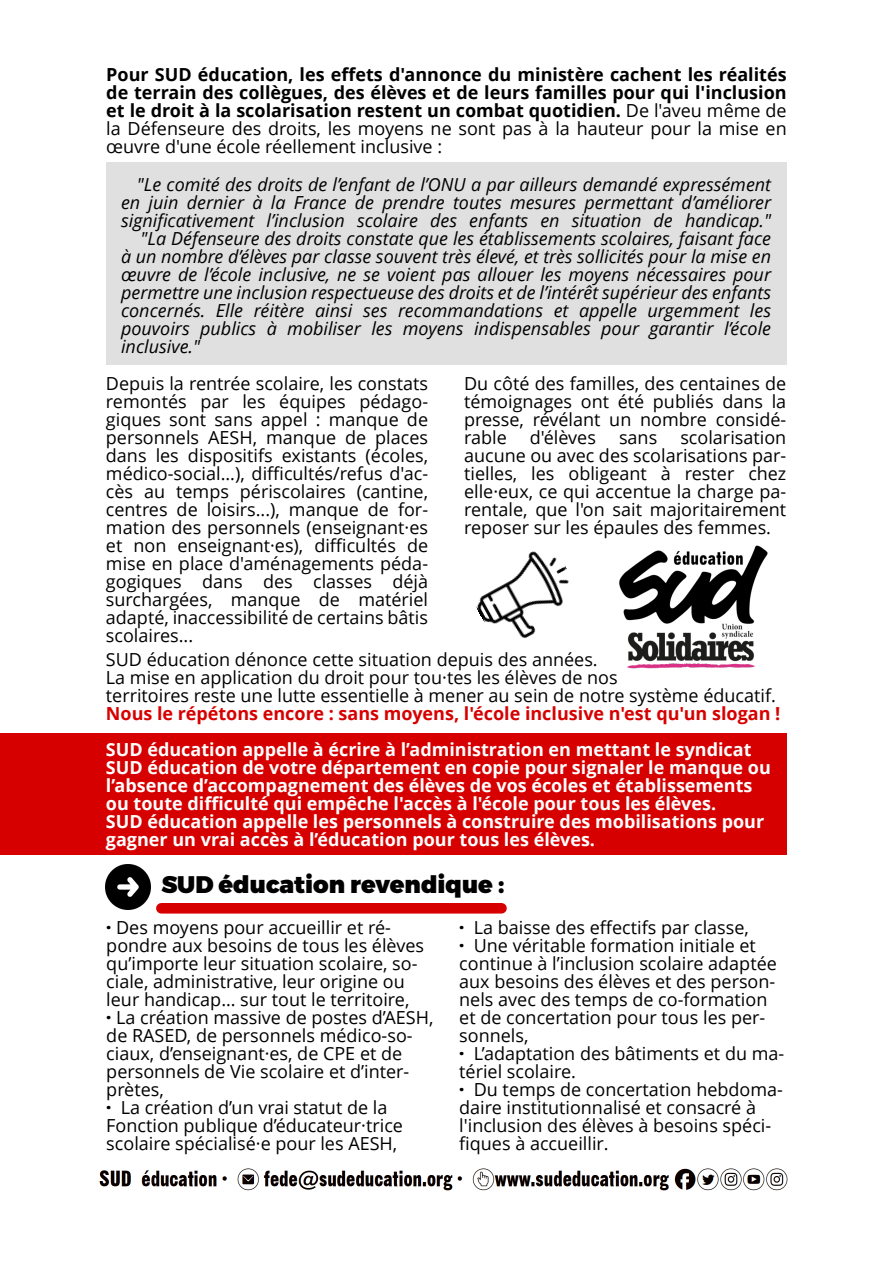
<style>
.page{position:relative;width:893px;height:1263px;background:#fff}
.page>*{position:absolute;margin:0;border:0;box-sizing:border-box;transform-origin:0 0}
.t1{font:900 24px "Montserrat";color:#000}
.t2{font:18px/18px "Open Sans";color:#000;text-align:justify}
.t3{font:italic 18px "Open Sans";color:#000}
.t4{font:700 18px/18px "Open Sans";color:#fff}
.t5{font:700 18px/18px "Open Sans";color:#000;text-align:justify}
.t6{font:700 18px "Open Sans";color:#d70000}
.s1{font-weight:400}
.s2{font-weight:800}
</style>
<div class="page">
<div style="left:106px;top:163px;width:681px;height:202px;background:#e0e0e0"></div>
<img style="left:99px;top:1168px;width:689px;height:23px">
<img style="left:619px;top:545px;width:149px;height:124px">
<img style="left:106px;top:864px;width:45px;height:45px">
<div style="left:161px;top:903px;width:340px;height:10px;background:#d70000"></div>
<div style="left:0;top:733px;width:787px;height:122px;background:#d70000"></div>
<img style="left:476px;top:551px;width:93px;height:88px">
<p class="t5" style="left:106px;top:68px;width:682px">Pour SUD éducation, les effets d'annonce du ministère cachent les réalités de terrain des collègues, des élèves et de leurs familles pour qui l'inclusion et le droit à la scolarisation restent un combat quotidien. <span class="s1">De l'aveu même de la Défenseure des droits, les moyens ne sont pas à la hauteur pour la mise en œuvre d'une école réellement inclusive :</span></p>
<p class="t3" style="left:137px;top:177px;width:636px">"Le comité des droits de l’enfant de l’ONU a par ailleurs demandé expressément</p>
<p class="t3" style="left:121px;top:195px;width:651px">en juin dernier à la France de prendre toutes mesures permettant d’améliorer</p>
<p class="t3" style="left:121px;top:213px;width:651px">significativement l’inclusion scolaire des enfants en situation de handicap."</p>
<p class="t3" style="left:141px;top:231px;width:632px">"La Défenseure des droits constate que les établissements scolaires, faisant face</p>
<p class="t3" style="left:121px;top:249px;width:651px">à un nombre d’élèves par classe souvent très élevé, et très sollicités pour la mise en</p>
<p class="t3" style="left:121px;top:267px;width:651px">œuvre de l’école inclusive, ne se voient pas allouer les moyens nécessaires pour</p>
<p class="t3" style="left:121px;top:285px;width:651px">permettre une inclusion respectueuse des droits et de l’intérêt supérieur des enfants</p>
<p class="t3" style="left:121px;top:303px;width:651px">concernés. Elle réitère ainsi ses recommandations et appelle urgemment les</p>
<p class="t3" style="left:121px;top:321px;width:651px">pouvoirs publics à mobiliser les moyens indispensables pour garantir l’école</p>
<p class="t3" style="left:121px;top:339px;width:80px">inclusive."</p>
<p class="t2" style="left:106px;top:376px;width:324px">Depuis la rentrée scolaire, les constats remontés par les équipes pédago&shy;giques sont sans appel : manque de personnels AESH, manque de places dans les dispositifs existants (écoles, médico-social...), difficultés/refus d'ac&shy;cès au temps périscolaires (cantine, centres de loisirs...), manque de for&shy;mation des personnels (enseignant·es et non enseignant·es), difficultés de mise en place d'aménagements péda&shy;gogiques dans des classes déjà surchargées, manque de matériel adapté, inaccessibilité de certains bâtis scolaires...</p>
<p class="t2" style="left:464px;top:376px;width:324px">Du côté des familles, des centaines de témoignages ont été publiés dans la presse, révélant un nombre considé&shy;rable</p>
<p class="t2" style="left:530px;top:430px;width:68px">d'élèves</p>
<p class="t2" style="left:619px;top:430px;width:40px">sans</p>
<p class="t2" style="left:464px;top:430px;width:324px;text-indent:216px">scolarisation aucune ou avec des scolarisations par&shy;tielles, les obligeant à rester chez elle·eux, ce qui accentue la charge pa&shy;rentale, que l'on sait majoritairement reposer sur les épaules des femmes.</p>
<p class="t2" style="left:106px;top:653px;width:671px;text-align:left">SUD éducation dénonce cette situation depuis des années.<br>La mise en application du droit pour tou·tes les élèves de nos<br>territoires reste une lutte essentielle à mener au sein de notre système éducatif.</p>
<p class="t6" style="left:106px;top:707px;width:676px">Nous le répétons encore : sans moyens, l'école inclusive n'est qu'un slogan !</p>
<p class="t4" style="left:106px;top:742px;width:666px">SUD éducation appelle à écrire à l’administration en mettant le syndicat SUD éducation de votre département en copie pour signaler le manque ou l’absence d’accompagnement des élèves de vos écoles et établissements ou toute difficulté qui empêche l'accès à l'école pour tous les élèves.<br>SUD éducation appelle les personnels à construire des mobilisations pour gagner un vrai accès à l’éducation pour tous les élèves.</p>
<h1 class="t1" style="left:161px;top:870px;width:345px">SUD éducation revendique :</h1>
<p class="t2" style="left:106px;top:920px;width:329px;text-align:left"><span class="s2">·</span> Des moyens pour accueillir et ré&shy;pondre aux besoins de tous les élèves qu’importe leur situation scolaire, so&shy;ciale, administrative, leur origine ou leur handicap… sur tout le territoire,<br><span class="s2">·</span> La création massive de postes d’AESH, de RASED, de personnels médico-so&shy;ciaux, d’enseignant·es, de CPE et de personnels de Vie scolaire et d’inter&shy;prètes,<br><span class="s2">·</span> La création d’un vrai statut de la Fonction publique d’éducateur·trice scolaire spécialisé·e pour les AESH,</p>
<p class="t2" style="left:459px;top:920px;width:327px;text-align:left"><span class="s2">·</span> La baisse des effectifs par classe,<br><span class="s2">·</span> Une véritable formation initiale et continue à l’inclusion scolaire adaptée aux besoins des élèves et des person&shy;nels avec des temps de co-formation et de concertation pour tous les per&shy;sonnels,<br><span class="s2">·</span> L’adaptation des bâtiments et du ma&shy;tériel scolaire.<br><span class="s2">·</span> Du temps de concertation hebdoma&shy;daire institutionnalisé et consacré à l'inclusion des élèves à besoins spéci&shy;fiques à accueillir.</p>
</div>
